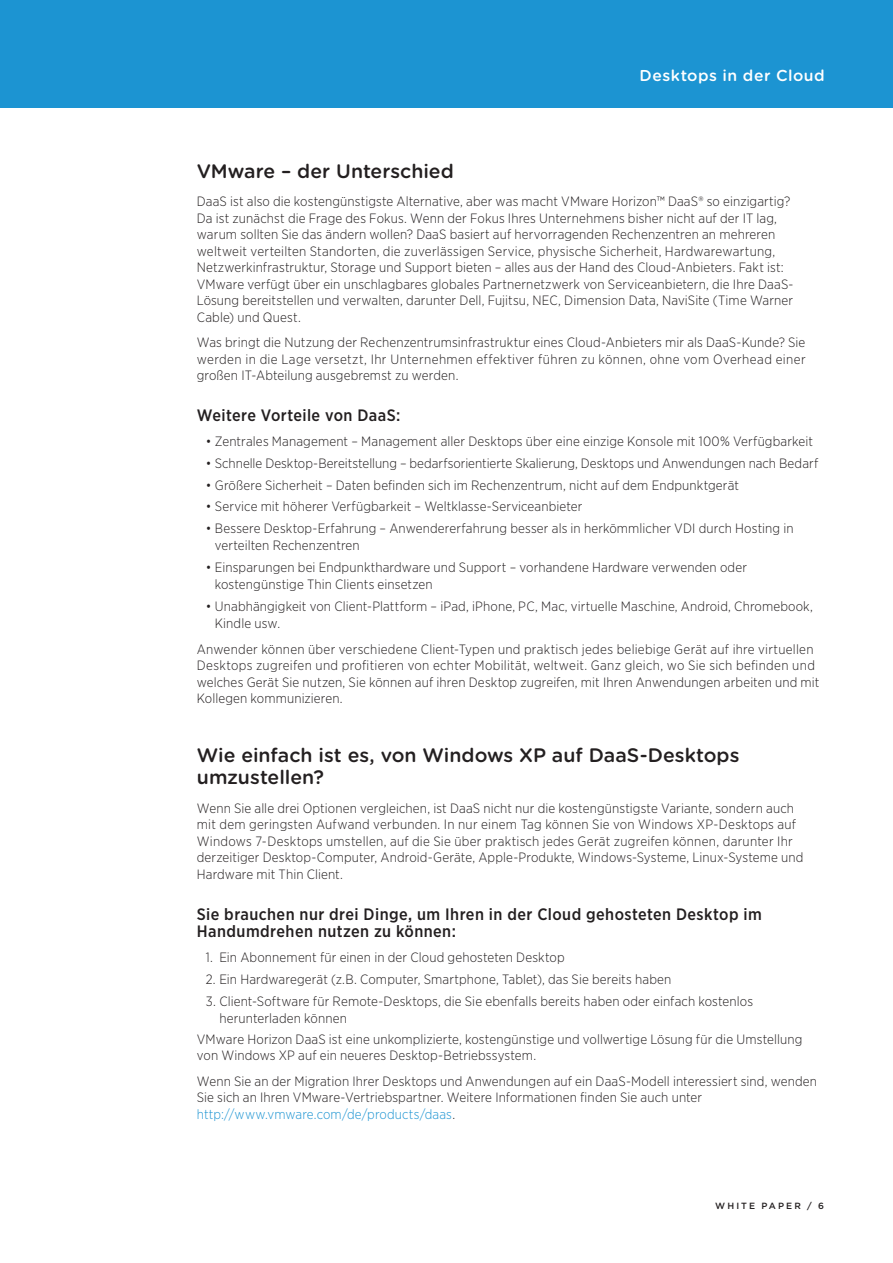
<style>
.page{position:relative;width:893px;height:1263px;background:#fff}
.page>*{position:absolute;margin:0;border:0;box-sizing:border-box;transform-origin:0 0}
._3_Main_Body_Head{font:500 19.5px/22.5px "Gotham Rounded";color:#231f20}
._4a_Subhead_1{font:500 16.5px/17.2px "Gotham Narrow";letter-spacing:.025em;color:#231f20}
.t1{font:500 15.75px "Gotham Rounded";letter-spacing:.035em;color:#fff}
._5a_Body{font:300 13.5px/16.5px "Gotham Narrow";letter-spacing:.01em;color:#231f20}
.t2{font:500 9px "Gotham";letter-spacing:.23em;color:#231f20}
.s1{color:#1c94d2}
</style>
<div class="page">
<div style="left:0;top:0;width:893px;height:108px;background:#1c94d2"></div>
<p class="t1" style="left:640px;top:64px;width:187px">Desktops in der Cloud</p>
<p class="_3_Main_Body_Head" style="left:197px;top:159px;width:258px">VMware – der Unterschied</p>
<p class="_5a_Body" style="left:197px;top:193px;width:598px">DaaS ist also die kostengünstigste Alternative, aber was macht VMware Horizon™ DaaS® so einzigartig?<br>Da ist zunächst die Frage des Fokus. Wenn der Fokus Ihres Unternehmens bisher nicht auf der IT lag, warum sollten Sie das ändern wollen? DaaS basiert auf hervorragenden Rechenzentren an mehreren weltweit verteilten Standorten, die zuverlässigen Service, physische Sicherheit, Hardwarewartung, Netzwerkinfrastruktur, Storage und Support bieten – alles aus der Hand des Cloud-Anbieters. Fakt ist:<br>VMware verfügt über ein unschlagbares globales Partnernetzwerk von Serviceanbietern, die Ihre DaaS-Lösung bereitstellen und verwalten, darunter Dell, Fujitsu, NEC, Dimension Data, NaviSite (Time Warner Cable) und Quest.</p>
<p class="_5a_Body" style="left:197px;top:334px;width:610px;text-align:justify">Was bringt die Nutzung der Rechenzentrumsinfrastruktur eines Cloud-Anbieters mir als DaaS-Kunde? Sie werden in die Lage versetzt, Ihr Unternehmen effektiver führen zu können, ohne vom Overhead einer großen IT-Abteilung ausgebremst zu werden.</p>
<p class="_4a_Subhead_1" style="left:197px;top:407px;width:205px">Weitere Vorteile von DaaS:</p>
<p class="_5a_Body" style="left:206px;top:433px;width:609px">• Zentrales Management – Management aller Desktops über eine einzige Konsole mit 100% Verfügbarkeit</p>
<p class="_5a_Body" style="left:206px;top:455px;width:614px">• Schnelle Desktop-Bereitstellung – bedarfsorientierte Skalierung, Desktops und Anwendungen nach Bedarf</p>
<p class="_5a_Body" style="left:206px;top:476px;width:535px">• Größere Sicherheit – Daten befinden sich im Rechenzentrum, nicht auf dem Endpunktgerät</p>
<p class="_5a_Body" style="left:206px;top:498px;width:378px">• Service mit höherer Verfügbarkeit – Weltklasse-Serviceanbieter</p>
<p class="_5a_Body" style="left:215px;top:519px;width:580px;line-height:17.2px;text-indent:-9px">• Bessere Desktop-Erfahrung – Anwendererfahrung besser als in herkömmlicher VDI durch Hosting in verteilten Rechenzentren</p>
<p class="_5a_Body" style="left:215px;top:558px;width:534px;line-height:17.2px;text-indent:-9px">• Einsparungen bei Endpunkthardware und Support – vorhandene Hardware verwenden oder kostengünstige Thin Clients einsetzen</p>
<p class="_5a_Body" style="left:215px;top:597px;width:599px;line-height:17.2px;text-indent:-9px">• Unabhängigkeit von Client-Plattform – iPad, iPhone, PC, Mac, virtuelle Maschine, Android, Chromebook,<br>Kindle usw.</p>
<p class="_5a_Body" style="left:197px;top:641px;width:624px">Anwender können über verschiedene Client-Typen und praktisch jedes beliebige Gerät auf ihre virtuellen Desktops zugreifen und profitieren von echter Mobilität, weltweit. Ganz gleich, wo Sie sich befinden und welches Gerät Sie nutzen, Sie können auf ihren Desktop zugreifen, mit Ihren Anwendungen arbeiten und mit Kollegen kommunizieren.</p>
<p class="_3_Main_Body_Head" style="left:197px;top:743px;width:544px">Wie einfach ist es, von Windows XP auf DaaS-Desktops umzustellen?</p>
<p class="_5a_Body" style="left:197px;top:800px;width:608px">Wenn Sie alle drei Optionen vergleichen, ist DaaS nicht nur die kostengünstigste Variante, sondern auch mit dem geringsten Aufwand verbunden. In nur einem Tag können Sie von Windows XP-Desktops auf Windows 7-Desktops umstellen, auf die Sie über praktisch jedes Gerät zugreifen können, darunter Ihr derzeitiger Desktop-Computer, Android-Geräte, Apple-Produkte, Windows-Systeme, Linux-Systeme und Hardware mit Thin Client.</p>
<p class="_4a_Subhead_1" style="left:197px;top:905px;width:567px">Sie brauchen nur drei Dinge, um Ihren in der Cloud gehosteten Desktop im<br>Handumdrehen nutzen zu können:</p>
<p class="_5a_Body" style="left:206px;top:949px;width:360px">1. Ein Abonnement für einen in der Cloud gehosteten Desktop</p>
<p class="_5a_Body" style="left:206px;top:971px;width:467px">2. Ein Hardwaregerät (z.B. Computer, Smartphone, Tablet), das Sie bereits haben</p>
<p class="_5a_Body" style="left:219px;top:992px;width:535px;line-height:17.2px;text-indent:-14px">3. Client-Software für Remote-Desktops, die Sie ebenfalls bereits haben oder einfach kostenlos herunterladen können</p>
<p class="_5a_Body" style="left:197px;top:1031px;width:607px">VMware Horizon DaaS ist eine unkomplizierte, kostengünstige und vollwertige Lösung für die Umstellung von Windows XP auf ein neueres Desktop-Betriebssystem.</p>
<p class="_5a_Body" style="left:197px;top:1073px;width:622px">Wenn Sie an der Migration Ihrer Desktops und Anwendungen auf ein DaaS-Modell interessiert sind, wenden<br>Sie sich an Ihren VMware-Vertriebspartner. Weitere Informationen finden Sie auch unter <span class="s1">http://www.vmware.com/de/products/daas</span>.</p>
<p class="t2" style="left:715px;top:1200px;width:110px">WHITE PAPER / 6</p>
</div>
